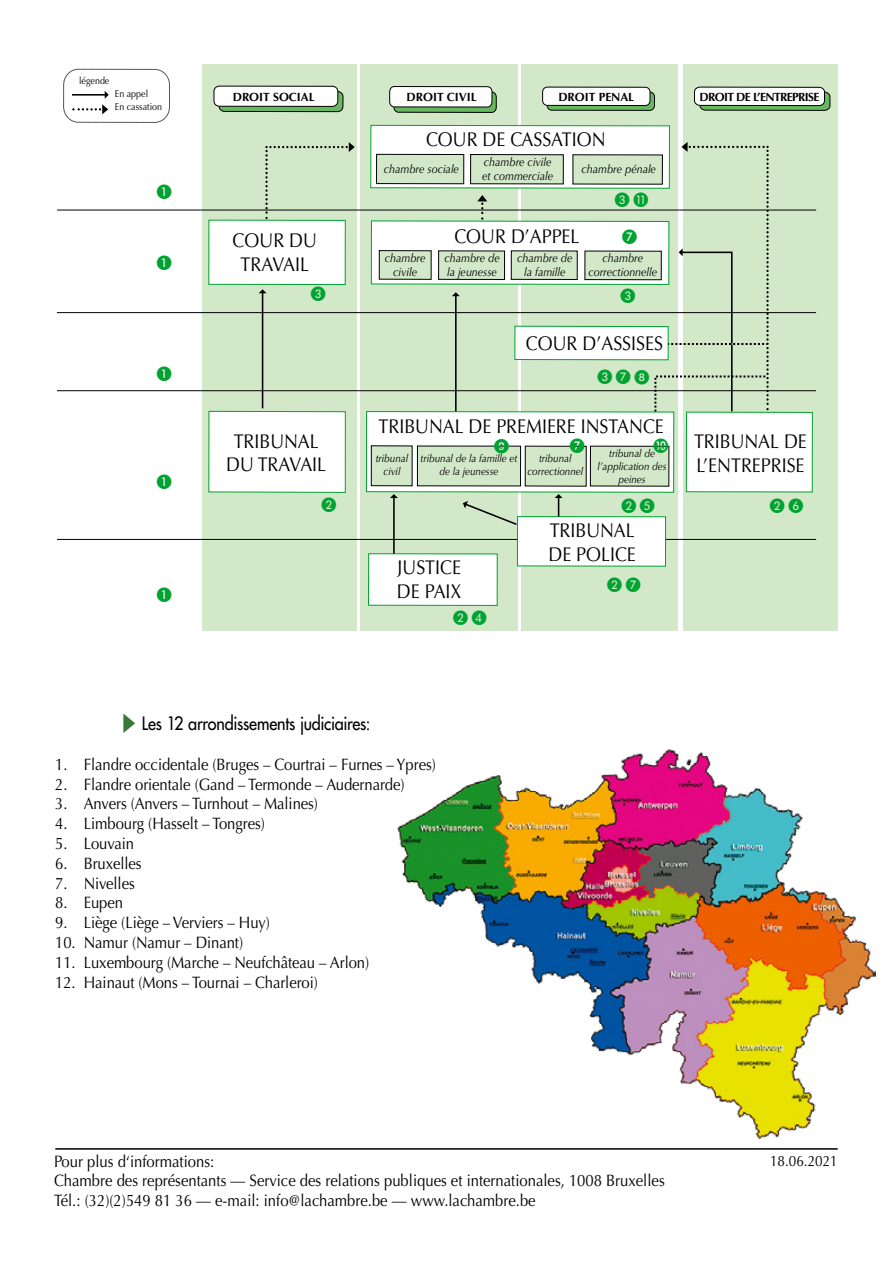
<style>
.page{position:relative;width:893px;height:1263px;background:#fff}
.page>*{position:absolute;margin:0;border:0;box-sizing:border-box;transform-origin:0 0}
.t1{font:19.8px/23.9px "Optima LT Std";color:#000;scale:.9 1}
.t2{font:500 18px "Futura Std";letter-spacing:-.015em;color:#000;scale:.9 1}
.t3{font:16.5px/19.8px "Optima LT Std";letter-spacing:-.005em;color:#000;scale:.9 1}
.t4{font:15px "Optima LT Std";color:#000;scale:.9 1}
.t5{font:14.85px "European Pi Std 1";color:#00a231}
.t6{font:italic 11.85px/14.2px "Optima LT Std";color:#000;text-align:center;scale:.9 1}
.t7{font:700 11.85px "Optima LT Std";color:#000}
.t8{font:700 11.85px "Optima LT Std";letter-spacing:-.05em;color:#000}
.t9{font:italic 10.95px/13px "Optima LT Std";color:#000;text-align:center;scale:.9 1}
.t10{font:9.9px/12.9px "Optima LT Std";color:#000;scale:.9 1}
</style>
<div class="page">
<hr style="left:55px;top:1148px;width:783px;height:2px;background:#000">
<div style="left:202px;top:64px;width:154px;height:567px;background:#d2e8c9"></div>
<div style="left:360px;top:64px;width:158px;height:567px;background:#d2e8c9"></div>
<div style="left:522px;top:64px;width:156px;height:567px;background:#d2e8c9"></div>
<div style="left:684px;top:64px;width:154px;height:567px;background:#d2e8c9"></div>
<svg style="left:694px;top:87px;width:136px;height:23px;background:#cad9c9"></svg>
<div style="left:547px;top:92px;width:107px;height:18px;background:#68b860;border-radius:5px"></div>
<div style="left:547px;top:92px;width:108px;height:18px;border:1px solid #000;border-radius:5px"></div>
<div style="left:543px;top:87px;width:107px;height:19px;background:#fff;border-radius:5px"></div>
<div style="left:542px;top:87px;width:108px;height:19px;border:1px solid #000;border-radius:5px"></div>
<svg style="left:394px;top:92px;width:102px;height:20px"></svg>
<div style="left:394px;top:92px;width:102px;height:21px;border:1px solid #000;border-radius:5px"></div>
<svg style="left:389px;top:86px;width:103px;height:21px;background:#e8e8e8"></svg>
<div style="left:219px;top:91px;width:124px;height:21px;background:linear-gradient(to right,#69ba61,#65b35d);border-radius:5px"></div>
<div style="left:219px;top:91px;width:124px;height:21px;border:1px solid #000;border-radius:5px"></div>
<div style="left:214px;top:86px;width:124px;height:20px;background:#fff;border-radius:5px"></div>
<div style="left:214px;top:86px;width:124px;height:20px;border:1px solid #000;border-radius:5px"></div>
<div style="left:686px;top:412px;width:126px;height:80px;background:#fff"></div>
<div style="left:368px;top:554px;width:129px;height:51px;background:#fff"></div>
<div style="left:368px;top:553px;width:129px;height:53px;border:1px solid #00a231"></div>
<div style="left:209px;top:220px;width:136px;height:65px;background:#fff"></div>
<div style="left:209px;top:220px;width:136px;height:65px;border:1px solid #00a231"></div>
<hr style="left:57px;top:210px;width:759px;height:1px;background:#000">
<hr style="left:57px;top:312px;width:759px;height:1px;background:#000">
<hr style="left:57px;top:390px;width:759px;height:1px;background:#000">
<hr style="left:57px;top:539px;width:759px;height:1px;background:#000">
<div style="left:517px;top:517px;width:149px;height:49px;background:#fff"></div>
<svg style="left:72px;top:91px;width:37px;height:23px"></svg>
<svg style="left:265px;top:142px;width:90px;height:77px"></svg>
<div style="left:64px;top:69px;width:106px;height:53px;border:1px dashed #000;border-radius:15px"></div>
<img style="left:397px;top:749px;width:478px;height:391px">
<svg style="left:208px;top:289px;width:138px;height:204px"></svg>
<svg style="left:366px;top:125px;width:437px;height:429px"></svg>
<p class="t10" style="left:79px;top:74px;width:35px">légende</p>
<p class="t10" style="left:115px;top:87px;width:54px">En appel<br>En cassation</p>
<p class="t7" style="left:233px;top:90px;width:84px">DROIT SOCIAL</p>
<p class="t7" style="left:407px;top:90px;width:72px">DROIT CIVIL</p>
<p class="t7" style="left:558px;top:90px;width:77px">DROIT PENAL</p>
<p class="t8" style="left:699px;top:90px;width:122px">DROIT DE L’ENTREPRISE</p>
<p class="t1" style="left:426px;top:128px;width:201px">COUR DE CASSATION</p>
<p class="t1" style="left:233px;top:229px;width:95px;text-align:center">COUR DU<br>TRAVAIL</p>
<p class="t1" style="left:226px;top:429px;width:113px;text-align:center">TRIBUNAL<br>DU TRAVAIL</p>
<p class="t6" style="left:384px;top:162px;width:85px">chambre sociale</p>
<p class="t6" style="left:482px;top:155px;width:80px;text-align:left">chambre civile et commerciale</p>
<p class="t6" style="left:581px;top:162px;width:84px">chambre pénale</p>
<p class="t1" style="left:454px;top:225px;width:141px">COUR D’APPEL</p>
<p class="t6" style="left:385px;top:251px;width:47px">chambre civile</p>
<p class="t6" style="left:444px;top:251px;width:63px;text-align:left">chambre de la jeunesse</p>
<p class="t6" style="left:517px;top:251px;width:63px">chambre de la famille</p>
<p class="t6" style="left:588px;top:251px;width:78px">chambre correctionnelle</p>
<p class="t1" style="left:526px;top:331px;width:154px">COUR D’ASSISES</p>
<p class="t5" style="left:597px;top:369px;width:54px">❸ ❼ ➑</p>
<p class="t1" style="left:379px;top:414px;width:319px">TRIBUNAL DE PREMIERE INSTANCE</p>
<p class="t9" style="left:376px;top:452px;width:38px">tribunal civil</p>
<p class="t9" style="left:421px;top:452px;width:109px">tribunal de la famille et de la jeunesse</p>
<p class="t9" style="left:527px;top:452px;width:63px">tribunal correctionnel</p>
<p class="t9" style="left:597px;top:447px;width:78px">tribunal de l’application des peines</p>
<p class="t1" style="left:397px;top:555px;width:73px">JUSTICE<br>DE PAIX</p>
<p class="t1" style="left:548px;top:518px;width:99px">TRIBUNAL<br>DE POLICE</p>
<p class="t1" style="left:694px;top:429px;width:127px">TRIBUNAL DE<br>L’ENTREPRISE</p>
<p class="t2" style="left:142px;top:712px;width:255px">Les 12 arrondissements judiciaires:</p>
<p class="t3" style="left:55px;top:754px;width:424px">1. Flandre occidentale (Bruges – Courtrai – Furnes – Ypres)</p>
<p class="t3" style="left:55px;top:774px;width:390px">2. Flandre orientale (Gand – Termonde – Audernarde)</p>
<p class="t3" style="left:55px;top:794px;width:293px">3. Anvers (Anvers – Turnhout – Malines)</p>
<p class="t3" style="left:55px;top:814px;width:234px">4. Limbourg (Hasselt – Tongres)</p>
<p class="t3" style="left:55px;top:834px;width:89px">5. Louvain</p>
<p class="t3" style="left:55px;top:853px;width:98px">6. Bruxelles</p>
<p class="t3" style="left:55px;top:873px;width:90px">7. Nivelles</p>
<p class="t3" style="left:55px;top:893px;width:77px">8. Eupen</p>
<p class="t3" style="left:55px;top:913px;width:240px">9. Liège (Liège – Verviers – Huy)</p>
<p class="t3" style="left:55px;top:933px;width:210px">10. Namur (Namur – Dinant)</p>
<p class="t3" style="left:55px;top:952px;width:350px">11. Luxembourg (Marche – Neufchâteau – Arlon)</p>
<p class="t3" style="left:55px;top:972px;width:293px">12. Hainaut (Mons – Tournai – Charleroi)</p>
<p class="t3" style="left:54px;top:1151px;width:680px">Pour plus d‘informations:<br>Chambre des représentants — Service des relations publiques et internationales, 1008 Bruxelles<br>Tél.: (32)(2)549 81 36 — e-mail: info@lachambre.be — www.lachambre.be</p>
<p class="t4" style="left:770px;top:1152px;width:77px">18.06.2021</p>
</div>
